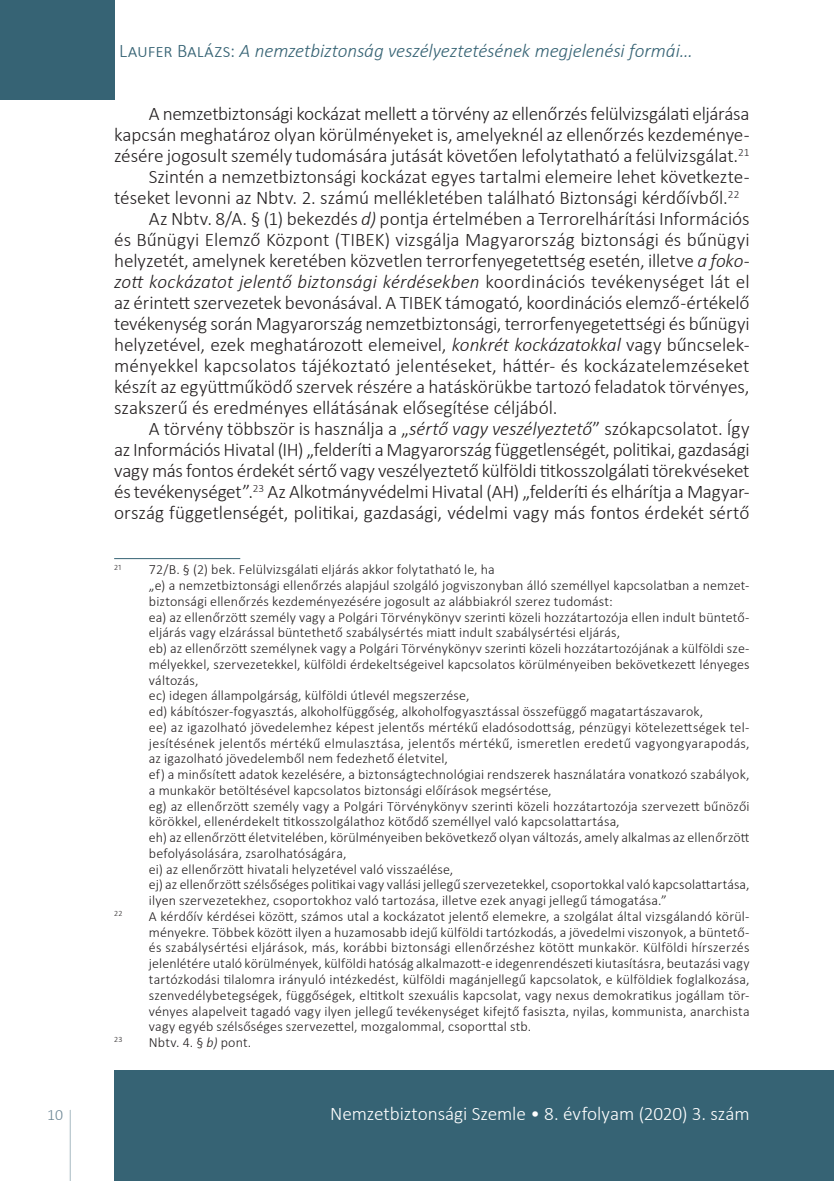
<style>
.page{position:relative;width:834px;height:1181px;background:#fff}
.page>*{position:absolute;margin:0;border:0;box-sizing:border-box;transform-origin:0 0}
.Body{font:300 19.25px/21px "Calibri";letter-spacing:-.005em;color:#231f20;text-align:justify}
.t1{font:italic 300 19.25px "Calibri";letter-spacing:-.01em;color:#366374}
.t2{font:300 19.25px "Calibri";letter-spacing:-.005em;color:#fff}
.t3{font:300 15.75px "Calibri";color:#6c8694}
.Footnote_text{font:300 14px/15.8px "Calibri";letter-spacing:.01em;color:#231f20}
.Footnote_text-2{font:300 8.22px "Calibri";color:#231f20}
.s1{font-style:normal}
.s2{font-style:italic}
</style>
<div class="page">
<svg style="left:69px;top:1110px;width:2px;height:71px"></svg>
<div style="left:0;top:0;width:114px;height:99px;background:#366374"></div>
<div style="left:114px;top:1070px;width:719px;height:111px;background:#366374"></div>
<hr style="left:833px;top:1070px;width:1px;height:111px;background:#366374">
<hr style="left:114px;top:558px;width:126px;height:1px;background:#366374">
<h1 class="t1" style="left:119px;top:39px;width:575px"><span class="s1">Laufer Balázs:</span> A nemzetbiztonság veszélyeztetésének megjelenési formái…</h1>
<p class="Body" style="left:114px;top:103px;width:636px;text-indent:35px">A nemzetbiztonsági kockázat mellett a törvény az ellenőrzés felülvizsgálati eljárása kapcsán meghatároz olyan körülményeket is, amelyeknél az ellenőrzés kezdeménye&shy;zésére jogosult személy tudomására jutását követően lefolytatható a felülvizsgálat.<sup>21</sup></p>
<p class="Body" style="left:114px;top:166px;width:636px;text-indent:35px">Szintén a nemzetbiztonsági kockázat egyes tartalmi elemeire lehet következte&shy;téseket levonni az Nbtv. 2. számú mellékletében található Biztonsági kérdőívből.<sup>22</sup></p>
<p class="Body" style="left:114px;top:208px;width:636px;text-indent:35px">Az Nbtv. 8/A. § (1) bekezdés <span class="s2">d)</span> pontja értelmében a Terrorelhárítási Információs és Bűnügyi Elemző Központ (TIBEK) vizsgálja Magyarország biztonsági és bűnügyi helyzetét, amelynek keretében közvetlen terrorfenyegetettség esetén, illetve <span class="s2">a foko&shy;zott kockázatot jelentő biztonsági kérdésekben</span> koordinációs tevékenységet lát el az érintett szervezetek bevonásával. A TIBEK támogató, koordinációs elemző-értékelő tevékenység során Magyarország nemzetbiztonsági, terrorfenyegetettségi és bűnügyi helyzetével, ezek meghatározott elemeivel, <span class="s2">konkrét kockázatokkal</span> vagy bűncselek&shy;ményekkel kapcsolatos tájékoztató jelentéseket, háttér- és kockázatelemzéseket készít az együttműködő szervek részére a hatáskörükbe tartozó feladatok törvényes, szakszerű és eredményes ellátásának elősegítése céljából.</p>
<p class="Body" style="left:114px;top:418px;width:636px;text-indent:35px">A törvény többször is használja a „<span class="s2">sértő vagy veszélyeztető</span>” szókapcsolatot. Így az Információs Hivatal (IH) „felderíti a Magyarország függetlenségét, politikai, gazdasági vagy más fontos érdekét sértő vagy veszélyeztető külföldi titkosszolgálati törekvéseket és tevékenységet”.<sup>23</sup> Az Alkotmányvédelmi Hivatal (AH) „felderíti és elhárítja a Magyar&shy;ország függetlenségét, politikai, gazdasági, védelmi vagy más fontos érdekét sértő</p>
<p class="Footnote_text" style="left:114px;top:562px;width:382px"><sup>21</sup> -72/B. § (2) bek. Felülvizsgálati eljárás akkor folytatható le, ha</p>
<p class="Footnote_text" style="left:149px;top:577px;width:602px">„e) a nemzetbiztonsági ellenőrzés alapjául szolgáló jogviszonyban álló személlyel kapcsolatban a nemzet&shy;biztonsági ellenőrzés kezdeményezésére jogosult az alábbiakról szerez tudomást:</p>
<p class="Footnote_text" style="left:149px;top:609px;width:602px">ea) az ellenőrzött személy vagy a Polgári Törvénykönyv szerinti közeli hozzátartozója ellen indult büntető&shy;eljárás vagy elzárással büntethető szabálysértés miatt indult szabálysértési eljárás,</p>
<p class="Footnote_text" style="left:149px;top:640px;width:602px;text-align:justify">eb) az ellenőrzött személynek vagy a Polgári Törvénykönyv szerinti közeli hozzátartozójának a külföldi sze&shy;mélyekkel, szervezetekkel, külföldi érdekeltségeivel kapcsolatos körülményeiben bekövetkezett lényeges változás,</p>
<p class="Footnote_text" style="left:149px;top:688px;width:322px">ec) idegen állampolgárság, külföldi útlevél megszerzése,</p>
<p class="Footnote_text" style="left:149px;top:703px;width:555px">ed) kábítószer-fogyasztás, alkoholfüggőség, alkoholfogyasztással összefüggő magatartászavarok,</p>
<p class="Footnote_text" style="left:149px;top:719px;width:602px;text-align:justify">ee) az igazolható jövedelemhez képest jelentős mértékű eladósodottság, pénzügyi kötelezettségek tel&shy;jesítésének jelentős mértékű elmulasztása, jelentős mértékű, ismeretlen eredetű vagyongyarapodás, az igazolható jövedelemből nem fedezhető életvitel,</p>
<p class="Footnote_text" style="left:149px;top:766px;width:602px">ef) a minősített adatok kezelésére, a biztonságtechnológiai rendszerek használatára vonatkozó szabályok, a munkakör betöltésével kapcsolatos biztonsági előírások megsértése,</p>
<p class="Footnote_text" style="left:149px;top:798px;width:602px">eg) az ellenőrzött személy vagy a Polgári Törvénykönyv szerinti közeli hozzátartozója szervezett bűnözői körökkel, ellenérdekelt titkosszolgálathoz kötődő személlyel való kapcsolattartása,</p>
<p class="Footnote_text" style="left:149px;top:829px;width:602px">eh) az ellenőrzött életvitelében, körülményeiben bekövetkező olyan változás, amely alkalmas az ellenőrzött befolyásolására, zsarolhatóságára,</p>
<p class="Footnote_text" style="left:149px;top:861px;width:306px">ei) az ellenőrzött hivatali helyzetével való visszaélése,</p>
<p class="Footnote_text" style="left:149px;top:877px;width:602px">ej) az ellenőrzött szélsőséges politikai vagy vallási jellegű szervezetekkel, csoportokkal való kapcsolattartása, ilyen szervezetekhez, csoportokhoz való tartozása, illetve ezek anyagi jellegű támogatása.”</p>
<p class="Footnote_text-2" style="left:114px;top:908px;width:10px">22</p>
<p class="Footnote_text" style="left:149px;top:908px;width:602px;text-align:justify">A kérdőív kérdései között, számos utal a kockázatot jelentő elemekre, a szolgálat által vizsgálandó körül&shy;ményekre. Többek között ilyen a huzamosabb idejű külföldi tartózkodás, a jövedelmi viszonyok, a büntető&shy;és szabálysértési eljárások, más, korábbi biztonsági ellenőrzéshez kötött munkakör. Külföldi hírszerzés jelenlétére utaló körülmények, külföldi hatóság alkalmazott-e idegenrendészeti kiutasításra, beutazási vagy tartózkodási tilalomra irányuló intézkedést, külföldi magánjellegű kapcsolatok, e külföldiek foglalkozása, szenvedélybetegségek, függőségek, eltitkolt szexuális kapcsolat, vagy nexus demokratikus jogállam tör&shy;vényes alapelveit tagadó vagy ilyen jellegű tevékenységet kifejtő fasiszta, nyilas, kommunista, anarchista vagy egyéb szélsőséges szervezettel, mozgalommal, csoporttal stb.</p>
<p class="Footnote_text-2" style="left:114px;top:1034px;width:10px">23</p>
<p class="Footnote_text" style="left:149px;top:1034px;width:104px">Nbtv. 4. § <span class="s2">b)</span> pont.</p>
<p class="t3" style="left:47px;top:1105px;width:17px">10</p>
<h1 class="t2" style="left:330px;top:1102px;width:421px">Nemzetbiztonsági Szemle • 8. évfolyam (2020) 3. szám</h1>
</div>
